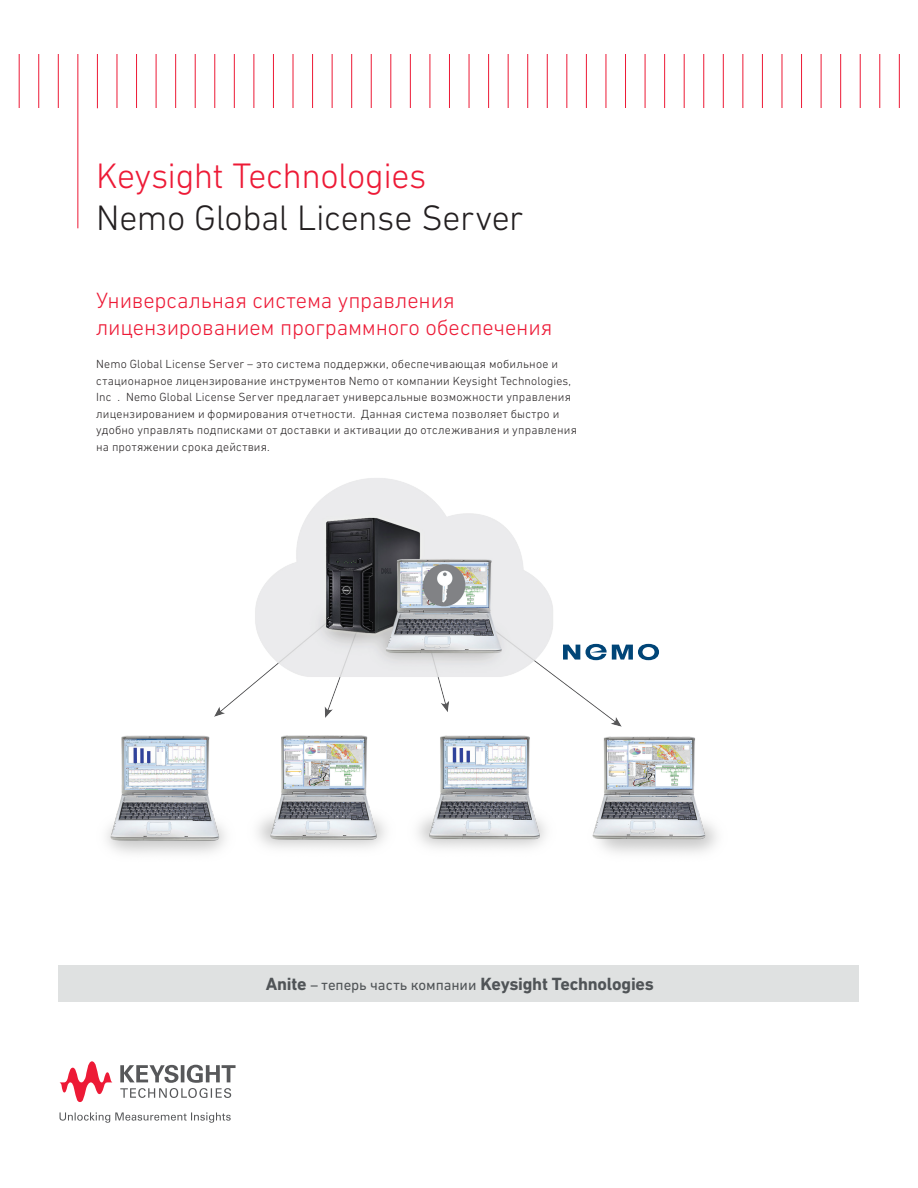
<style>
.page{position:relative;width:918px;height:1188px;background:#fff}
.page>*{position:absolute;margin:0;border:0;box-sizing:border-box;transform-origin:0 0}
.t1{font:300 36px "DIN Next CYR";letter-spacing:-.015em;color:#231f20}
.t2{font:300 36px "DIN Next CYR";letter-spacing:-.015em;color:#ed1a36}
.t3{font:300 22.5px/27px "DIN Next CYR";letter-spacing:-.005em;color:#ed1a36}
.t4{font:700 18px "DIN Next CYR";letter-spacing:-.015em;color:#505457}
.t5{font:300 12px/16.5px "DIN Next CYR";letter-spacing:.015em;color:#231f20}
.s1{font-weight:400;font-size:15px}
</style>
<div class="page">
<svg style="left:60px;top:1112px;width:171px;height:11px"></svg>
<svg style="left:120px;top:1065px;width:116px;height:33px"></svg>
<svg style="left:60px;top:1061px;width:53px;height:41px"></svg>
<div style="left:59px;top:965px;width:800px;height:37px;background:#dfe1e1"></div>
<hr style="left:19px;top:54px;width:1px;height:54px;background:#ed1a36">
<hr style="left:38px;top:54px;width:1px;height:54px;background:#ed1a36">
<hr style="left:58px;top:54px;width:1px;height:54px;background:#ed1a36">
<hr style="left:77px;top:54px;width:1px;height:174px;background:#ed1a36">
<hr style="left:97px;top:54px;width:1px;height:54px;background:#ed1a36">
<hr style="left:117px;top:54px;width:1px;height:54px;background:#ed1a36">
<hr style="left:136px;top:54px;width:1px;height:54px;background:#ed1a36">
<hr style="left:156px;top:54px;width:1px;height:54px;background:#ed1a36">
<hr style="left:175px;top:54px;width:1px;height:54px;background:#ed1a36">
<hr style="left:195px;top:54px;width:1px;height:54px;background:#ed1a36">
<hr style="left:214px;top:54px;width:1px;height:54px;background:#ed1a36">
<hr style="left:234px;top:54px;width:1px;height:54px;background:#ed1a36">
<hr style="left:254px;top:54px;width:1px;height:54px;background:#ed1a36">
<hr style="left:273px;top:54px;width:1px;height:54px;background:#ed1a36">
<hr style="left:293px;top:54px;width:1px;height:54px;background:#ed1a36">
<hr style="left:312px;top:54px;width:1px;height:54px;background:#ed1a36">
<hr style="left:332px;top:54px;width:1px;height:54px;background:#ed1a36">
<hr style="left:351px;top:54px;width:1px;height:54px;background:#ed1a36">
<hr style="left:371px;top:54px;width:1px;height:54px;background:#ed1a36">
<hr style="left:390px;top:54px;width:1px;height:54px;background:#ed1a36">
<hr style="left:410px;top:54px;width:1px;height:54px;background:#ed1a36">
<hr style="left:430px;top:54px;width:1px;height:54px;background:#ed1a36">
<hr style="left:449px;top:54px;width:1px;height:54px;background:#ed1a36">
<hr style="left:469px;top:54px;width:1px;height:54px;background:#ed1a36">
<hr style="left:488px;top:54px;width:1px;height:54px;background:#ed1a36">
<hr style="left:508px;top:54px;width:1px;height:54px;background:#ed1a36">
<hr style="left:527px;top:54px;width:1px;height:54px;background:#ed1a36">
<hr style="left:547px;top:54px;width:1px;height:54px;background:#ed1a36">
<hr style="left:566px;top:54px;width:1px;height:54px;background:#ed1a36">
<hr style="left:586px;top:54px;width:1px;height:54px;background:#ed1a36">
<hr style="left:606px;top:54px;width:1px;height:54px;background:#ed1a36">
<hr style="left:625px;top:54px;width:1px;height:54px;background:#ed1a36">
<hr style="left:645px;top:54px;width:1px;height:54px;background:#ed1a36">
<hr style="left:664px;top:54px;width:1px;height:54px;background:#ed1a36">
<hr style="left:684px;top:54px;width:1px;height:54px;background:#ed1a36">
<hr style="left:703px;top:54px;width:1px;height:54px;background:#ed1a36">
<hr style="left:723px;top:54px;width:1px;height:54px;background:#ed1a36">
<hr style="left:742px;top:54px;width:1px;height:54px;background:#ed1a36">
<hr style="left:762px;top:54px;width:1px;height:54px;background:#ed1a36">
<hr style="left:782px;top:54px;width:1px;height:54px;background:#ed1a36">
<hr style="left:801px;top:54px;width:1px;height:54px;background:#ed1a36">
<hr style="left:821px;top:54px;width:1px;height:54px;background:#ed1a36">
<hr style="left:840px;top:54px;width:1px;height:54px;background:#ed1a36">
<hr style="left:860px;top:54px;width:1px;height:54px;background:#ed1a36">
<hr style="left:879px;top:54px;width:1px;height:54px;background:#ed1a36">
<hr style="left:899px;top:54px;width:1px;height:54px;background:#ed1a36">
<img style="left:107px;top:478px;width:610px;height:376px">
<svg style="left:563px;top:645px;width:17px;height:15px"></svg>
<svg style="left:586px;top:644px;width:73px;height:16px"></svg>
<h1 class="t2" style="left:96px;top:155px;width:332px">Keysight Technologies</h1>
<h1 class="t1" style="left:96px;top:197px;width:429px">Nemo Global License Server</h1>
<h2 class="t3" style="left:96px;top:286px;width:458px">Универсальная система управления лицензированием программного обеспечения</h2>
<p class="t5" style="left:96px;top:356px;width:482px">Nemo Global License Server – это система поддержки, обеспечивающая мобильное и стационарное лицензирование инструментов Nemo от компании Keysight Technologies, Inc . Nemo Global License Server предлагает универсальные возможности управления лицензированием и формирования отчетности. Данная система позволяет быстро и удобно управлять подписками от доставки и активации до отслеживания и управления на протяжении срока действия.</p>
<h3 class="t4" style="left:266px;top:973px;width:390px">Anite <span class="s1">– теперь часть компании</span> Keysight Technologies</h3>
</div>
